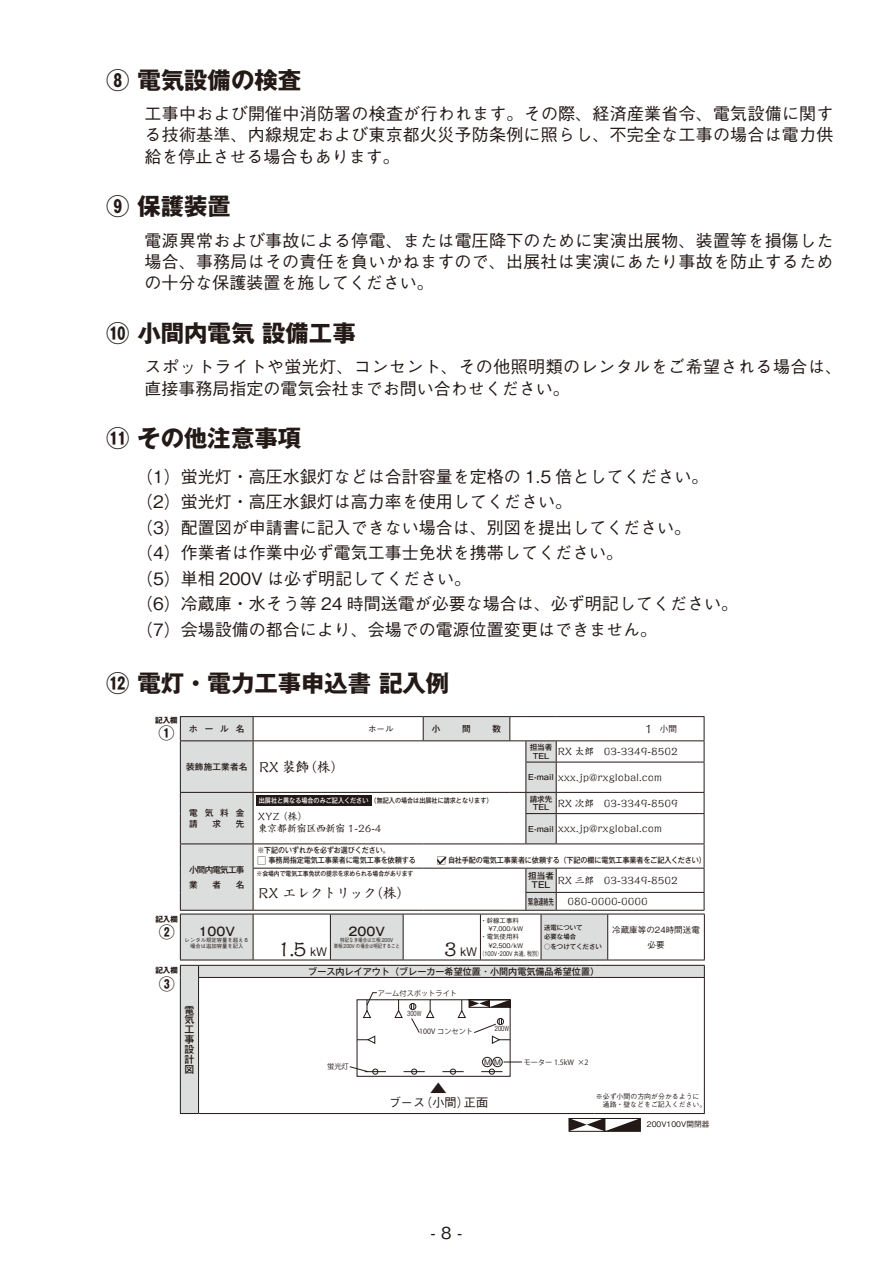
<style>
.page{position:relative;width:893px;height:1263px;background:#fff}
.page>*{position:absolute;margin:0;border:0;box-sizing:border-box;transform-origin:0 0}
.t1{font:700 23.4px "Gothic MB101 Pro";color:#231916}
.t2{font:18.15px "Shinsei Kai Pro CBSK1";color:#231916}
.t3{font:500 17.25px "Gothic BBB Pro";color:#231916}
.t4{font:500 16.95px/25.5px "Gothic BBB Pro";color:#231916;text-align:justify}
.t5{font:500 16.95px/21.3px "Gothic BBB Pro";letter-spacing:.03em;color:#231916}
.t6{font:500 16.5px "Gothic BBB Pro";color:#231916}
.t7{font:700 16.05px "Gothic MB101 Pro";color:#231916}
.t8{font:13.35px "Sei Kai CB1 Std";color:#231916}
.t9{font:500 12.15px "Gothic BBB Pro";color:#231916}
.t10{font:500 11.7px "Gothic MB101 Pro";color:#231916}
.t11{font:500 11.7px "Gothic BBB Pro";color:#231916}
.t12{font:500 9.9px/9.9px "Gothic MB101 Pro";color:#231916;text-align:justify}
.t13{font:9.75px/12.1px "Sei Kai CB1 Std";color:#231916}
.t14{font:500 9.15px "Gothic MB101 Pro";color:#231916}
.t15{font:500 8.55px/11.7px "Gothic MB101 Pro";letter-spacing:.025em;color:#231916}
.t16{font:500 8.55px/15px "Gothic BBB Pro";color:#231916;text-align:center}
.t17{font:500 8.55px/15px "Gothic MB101 Pro";letter-spacing:-.09em;color:#231916}
.t18{font:500 7.65px "Gothic MB101 Pro";letter-spacing:-.015em;color:#231916;scale:.93 1}
.t19{font:500 7.65px "Gothic MB101 Pro";letter-spacing:-.015em;color:#231916;scale:.91 1}
.t20{font:500 7.65px "Gothic BBB Pro";color:#231916}
.t21{font:500 7.65px "Gothic MB101 Pro";letter-spacing:-.015em;color:#231916}
.t22{font:700 7.5px "Gothic MB101 Pro";color:#231916}
.t23{font:7.2px "Koz Go Pr 6 N";color:#231916}
.t24{font:500 7.05px "Gothic BBB Pro";color:#231916;scale:.71 1}
.t25{font:500 6.9px/7.5px "Gothic BBB Pro";color:#231916}
.t26{font:500 6.75px "Gothic MB101 Pro";color:#231916;scale:.91 1}
.t27{font:500 6.45px "Gothic BBB Pro";color:#231916}
.t28{font:500 6.45px "Gothic MB101 Pro";color:#231916;scale:.91 1}
.t29{font:500 6.45px/9.4px "Gothic MB101 Pro";color:#231916}
.t30{font:500 6.45px "Gothic BBB Pro";color:#231916;scale:.78 1}
.t31{font:500 5.4px/6.3px "Gothic BBB Pro";color:#231916;text-align:center;scale:.84 1}
.t32{font:500 5.4px/6.3px "Gothic BBB Pro";color:#231916;text-align:center}
.s1{font-family:"Sei Kai CB1 Std";font-weight:400;font-size:10.95px}
.s2{font-family:"Sei Kai CB1 Std";font-weight:400;font-size:13.35px}
.s3{font-family:"Gothic MB101 Pro";font-weight:500;font-size:7.65px}
.s4{color:#fff}
.s5{font-size:9.15px}
.s6{font-family:"Gothic MB101 Pro";font-weight:500;font-size:8.55px}
.s7{font-family:"Gothic BBB Pro";font-weight:500;font-size:11.7px}
.s8{font-family:"Shinsei Kai Pro CBSK1";font-weight:400;font-size:18.15px}
</style>
<div class="page">
<hr style="left:556px;top:716px;width:148px;height:1px;background:#231916">
<hr style="left:556px;top:740px;width:148px;height:1px;background:#231916">
<svg style="left:704px;top:717px;width:1px;height:45px"></svg>
<hr style="left:556px;top:762px;width:148px;height:1px;background:#231916">
<hr style="left:704px;top:762px;width:1px;height:30px;background:#231916">
<hr style="left:556px;top:792px;width:148px;height:1px;background:#231916">
<hr style="left:556px;top:813px;width:148px;height:1px;background:#231916">
<hr style="left:556px;top:843px;width:148px;height:1px;background:#231916">
<hr style="left:556px;top:868px;width:148px;height:1px;background:#231916">
<hr style="left:556px;top:892px;width:148px;height:1px;background:#231916">
<svg style="left:704px;top:793px;width:1px;height:117px"></svg>
<hr style="left:556px;top:910px;width:148px;height:1px;background:#231916">
<hr style="left:608px;top:914px;width:97px;height:1px;background:#231916">
<hr style="left:704px;top:914px;width:1px;height:46px;background:#231916">
<hr style="left:608px;top:960px;width:97px;height:1px;background:#231916">
<svg style="left:181px;top:966px;width:523px;height:147px"></svg>
<hr style="left:594px;top:965px;width:111px;height:1px;background:#231916">
<hr style="left:180px;top:977px;width:1px;height:136px;background:#231916">
<hr style="left:198px;top:977px;width:396px;height:1px;background:#231916">
<hr style="left:198px;top:978px;width:1px;height:135px;background:#231916">
<hr style="left:594px;top:977px;width:111px;height:1px;background:#231916">
<svg style="left:180px;top:1113px;width:19px;height:1px"></svg>
<hr style="left:199px;top:1113px;width:395px;height:1px;background:#231916">
<hr style="left:594px;top:1113px;width:111px;height:1px;background:#231916">
<hr style="left:704px;top:978px;width:1px;height:135px;background:#231916">
<svg style="left:568px;top:1118px;width:73px;height:14px"></svg>
<svg style="left:179px;top:716px;width:429px;height:261px"></svg>
<svg style="left:349px;top:992px;width:173px;height:85px"></svg>
<h1 class="t1" style="left:106px;top:60px;width:196px">⑧ 電気設備の検査</h1>
<p class="t4" style="left:145px;top:101px;width:690px;line-height:21.3px">工事中および開催中消防署の検査が行われます。その際、経済産業省令、電気設備に関する技術基準、内線規定および東京都火災予防条例に照らし、不完全な工事の場合は電力供給を停止させる場合もあります。</p>
<h1 class="t1" style="left:106px;top:187px;width:126px">⑨ 保護装置</h1>
<p class="t4" style="left:145px;top:228px;width:690px;line-height:21.3px">電源異常および事故による停電、または電圧降下のために実演出展物、装置等を損傷した場合、事務局はその責任を負いかねますので、出展社は実演にあたり事故を防止するための十分な保護装置を施してください。</p>
<h1 class="t1" style="left:106px;top:313px;width:251px">⑩ 小間内電気 設備工事</h1>
<p class="t5" style="left:145px;top:354px;width:699px">スポットライトや蛍光灯、コンセント、その他照明類のレンタルをご希望される場合は、直接事務局指定の電気会社までお問い合わせください。</p>
<h1 class="t1" style="left:106px;top:419px;width:196px">⑪ その他注意事項</h1>
<p class="t4" style="left:145px;top:461px;width:595px;text-align:left">(1) 蛍光灯・高圧水銀灯などは合計容量を定格の 1.5 倍としてください。(2) 蛍光灯・高圧水銀灯は高力率を使用してください。<br>(3) 配置図が申請書に記入できない場合は、別図を提出してください。<br>(4) 作業者は作業中必ず電気工事士免状を携帯してください。<br>(5) 単相 200V は必ず明記してください。<br>(6) 冷蔵庫・水そう等 24 時間送電が必要な場合は、必ず明記してください。(7) 会場設備の都合により、会場での電源位置変更はできません。</p>
<h1 class="t1" style="left:106px;top:664px;width:344px">⑫ 電灯・電力工事申込書 記入例</h1>
<p class="t22" style="left:155px;top:714px;width:24px">記入欄</p>
<p class="t7" style="left:159px;top:720px;width:18px">①</p>
<p class="t15" style="left:189px;top:722px;width:57px">ホール名</p>
<p class="t15" style="left:432px;top:722px;width:10px">小</p>
<p class="t15" style="left:462px;top:722px;width:10px">間</p>
<p class="t15" style="left:492px;top:722px;width:10px">数</p>
<p class="t16" style="left:645px;top:720px;width:59px"><span class="s1">1</span> 小間　　　</p>
<p class="t15" style="left:186px;top:760px;width:159px">装飾施工業者名 <span class="s2">RX 装飾（株）</span></p>
<p class="t21" style="left:530px;top:741px;width:24px">担当者</p>
<p class="t13" style="left:533px;top:744px;width:146px"><sub>TEL</sub> RX 太郎　03-3349-8502</p>
<p class="t13" style="left:528px;top:770px;width:135px"><span class="s3">E-mail</span> xxx.jp@rxglobal.com</p>
<p class="t26" style="left:259px;top:795px;width:258px"><span class="s4">出展社と異なる場合のみご記入ください</span>（無記入の場合は出展社に請求となります）</p>
<p class="t15" style="left:189px;top:805px;width:57px">電気料金請</p>
<p class="t15" style="left:212px;top:817px;width:10px">求</p>
<p class="t15" style="left:236px;top:817px;width:10px">先</p>
<p class="t13" style="left:258px;top:809px;width:125px">XYZ （株）<br>東京都新宿区西新宿 1-26-4</p>
<p class="t21" style="left:530px;top:792px;width:24px">請求先</p>
<p class="t13" style="left:533px;top:796px;width:146px"><sub>TEL</sub> RX 次郎　03-3349-8509</p>
<p class="t13" style="left:528px;top:821px;width:135px"><span class="s3">E-mail</span> xxx.jp@rxglobal.com</p>
<p class="t17" style="left:189px;top:861px;width:57px">小間内電気工事業</p>
<p class="t15" style="left:212px;top:878px;width:10px">者</p>
<p class="t15" style="left:236px;top:878px;width:10px">名</p>
<p class="t19" style="left:257px;top:843px;width:147px">※下記のいずれかを必ずお選びください。</p>
<p class="t18" style="left:257px;top:854px;width:484px"><span class="s5">□</span> 事務局指定電気工事業者に電気工事を依頼する　　　<span class="s5">□</span> 自社手配の電気工事業者に依頼する（下記の欄に電気工事業者をご記入ください）</p>
<p class="t28" style="left:257px;top:868px;width:174px">※会場内で電気工事免状の提示を求められる場合があります</p>
<p class="t8" style="left:258px;top:882px;width:153px">RX エレクトリック（株）</p>
<p class="t15" style="left:528px;top:868px;width:27px">担当者</p>
<p class="t13" style="left:528px;top:869px;width:151px;line-height:21px;text-indent:3px"><sub>TEL</sub> RX 三郎　03-3349-8502<span class="s6">緊急連絡先</span> 　080-0000-0000</p>
<p class="t22" style="left:155px;top:913px;width:24px">記入欄</p>
<p class="t7" style="left:159px;top:919px;width:18px">②</p>
<p class="t10" style="left:199px;top:922px;width:38px">100V</p>
<p class="t32" style="left:185px;top:936px;width:66px">レンタル規定容量を超える場合は追加容量を記入</p>
<p class="t2" style="left:278px;top:935px;width:51px">1.5 <span class="s7">kW</span></p>
<p class="t27" style="left:480px;top:915px;width:40px">・幹線工事料</p>
<p class="t27" style="left:482px;top:923px;width:43px">　¥7,000/kW</p>
<p class="t27" style="left:480px;top:932px;width:40px">・電気使用料</p>
<p class="t27" style="left:482px;top:940px;width:43px">　¥2,500/kW</p>
<p class="t30" style="left:479px;top:949px;width:82px">（100V・200V 共通、税別）</p>
<p class="t29" style="left:544px;top:922px;width:40px">送電について必要な場合</p>
<p class="t29" style="left:544px;top:941px;width:59px">○をつけてください</p>
<p class="t10" style="left:349px;top:922px;width:38px">200V</p>
<p class="t31" style="left:334px;top:936px;width:80px">特記なき場合は三相 200V<br>単相 200V の場合は明記すること</p>
<p class="t11" style="left:444px;top:942px;width:35px"><span class="s8">3</span> kW</p>
<p class="t22" style="left:155px;top:964px;width:24px">記入欄</p>
<p class="t7" style="left:159px;top:970px;width:18px">③</p>
<p class="t12" style="left:185px;top:1004px;width:11px">電気工事設計図</p>
<p class="t14" style="left:308px;top:964px;width:292px">ブース内レイアウト（ブレーカー希望位置・小間内電気備品希望位置）</p>
<p class="t23" style="left:378px;top:989px;width:81px">アーム付スポットライト</p>
<p class="t23" style="left:327px;top:1062px;width:23px">蛍光灯</p>
<p class="t24" style="left:407px;top:1008px;width:21px">300W</p>
<p class="t23" style="left:419px;top:1028px;width:55px">100V コンセント</p>
<p class="t24" style="left:495px;top:1023px;width:21px">200W</p>
<p class="t20" style="left:484px;top:1056px;width:19px">M M</p>
<p class="t23" style="left:524px;top:1058px;width:66px">モーター 1.5kW ×2</p>
<p class="t16" style="left:612px;top:921px;width:89px">冷蔵庫等の24時間送電必要</p>
<p class="t3" style="left:430px;top:1075px;width:19px">▲</p>
<p class="t9" style="left:389px;top:1093px;width:101px">ブース（小間）正面</p>
<p class="t6" style="left:431px;top:1220px;width:33px">- 8 -</p>
<p class="t25" style="left:596px;top:1092px;width:112px">※必ず小間の方向が分かるように　通路・壁などをご記入ください。</p>
<p class="t20" style="left:647px;top:1118px;width:64px">200V100V開閉器</p>
</div>
